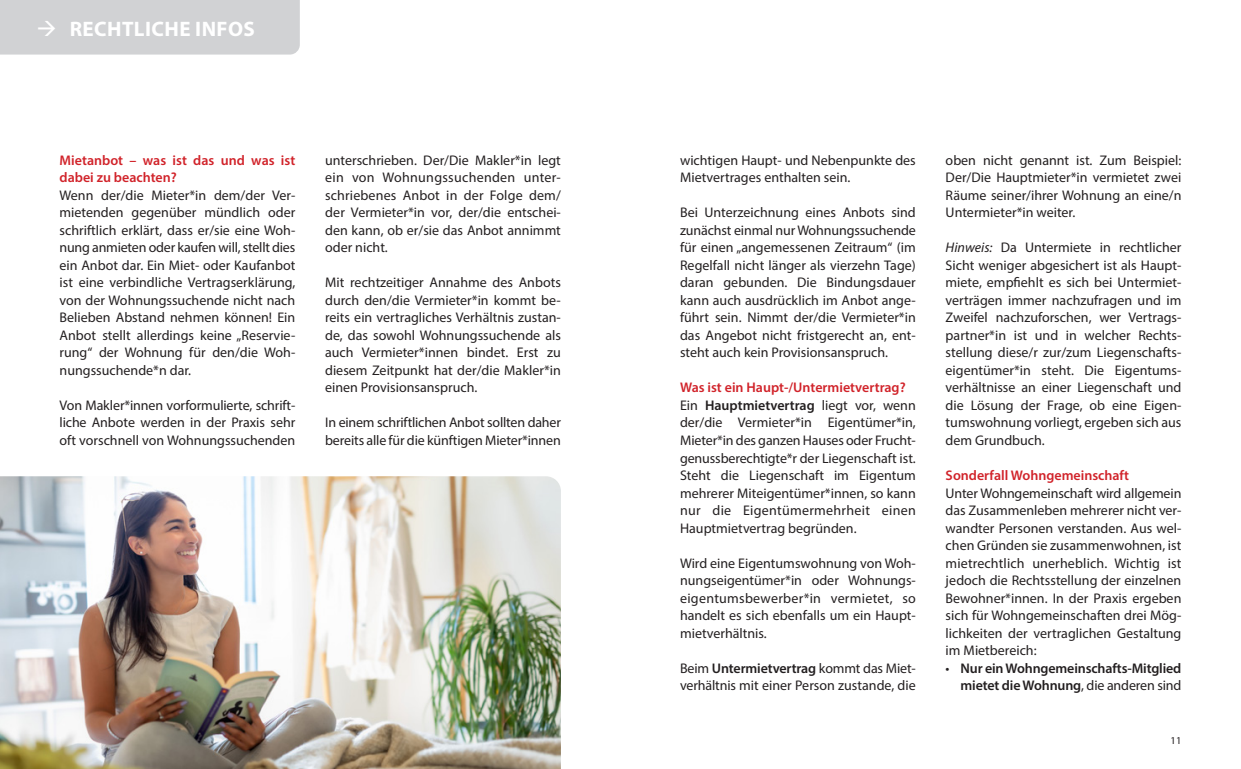
<style>
.page{position:relative;width:1241px;height:769px;background:#fff}
.page>*{position:absolute;margin:0;border:0;box-sizing:border-box;transform-origin:0 0}
.t1{font:700 21px "Myriad Pro";letter-spacing:.02em;color:#fff}
.t2{font:14px/17.5px "Myriad Pro";color:#231f20;text-align:justify}
.t3{font:600 14px/17.5px "Myriad Pro";color:#d1232a}
.t4{font:600 14px/17.5px "Myriad Pro";letter-spacing:-.01em;color:#231f20;text-align:right}
.t5{font:10.5px "Myriad Pro";color:#231f20}
.s1{font-weight:600;color:#d1232a}
.s2{font-weight:600}
.s3{font-style:italic}
.s4{font-weight:400}
</style>
<div class="page">
<img style="left:0;top:476px;width:561px;height:293px">
<div style="left:0;top:0;width:300px;height:55px;background:#d1d2d4"></div>
<h1 class="t1" style="left:70px;top:15px;width:187px">RECHTLICHE INFOS</h1>
<p class="t3" style="left:60px;top:151px;width:237px">Mietanbot – was ist das und was ist dabei zu beachten?</p>
<p class="t2" style="left:60px;top:186px;width:237px">Wenn der/die Mieter*in dem/der Ver&shy;mietenden gegenüber mündlich oder schriftlich erklärt, dass er/sie eine Woh&shy;nung anmieten oder kaufen will, stellt dies ein Anbot dar. Ein Miet- oder Kaufanbot ist eine verbindliche Vertragserklärung, von der Wohnungssuchende nicht nach Belieben Abstand nehmen können! Ein Anbot stellt allerdings keine „Reservie&shy;rung“ der Wohnung für den/die Woh&shy;nungssuchende*n dar.</p>
<p class="t2" style="left:60px;top:396px;width:237px">Von Makler*innen vorformulierte, schrift&shy;liche Anbote werden in der Praxis sehr oft vorschnell von Wohnungssuchenden</p>
<p class="t2" style="left:325px;top:151px;width:237px">unterschrieben. Der/Die Makler*in legt ein von Wohnungssuchenden unter&shy;schriebenes Anbot in der Folge dem/ der Vermieter*in vor, der/die entschei&shy;den kann, ob er/sie das Anbot annimmt oder nicht.</p>
<p class="t2" style="left:325px;top:274px;width:237px">Mit rechtzeitiger Annahme des Anbots durch den/die Vermieter*in kommt be&shy;reits ein vertragliches Verhältnis zustan&shy;de, das sowohl Wohnungssuchende als auch Vermieter*innen bindet. Erst zu diesem Zeitpunkt hat der/die Makler*in einen Provisionsanspruch.</p>
<p class="t2" style="left:325px;top:414px;width:237px">In einem schriftlichen Anbot sollten daher bereits alle für die künftigen Mieter*innen</p>
<p class="t2" style="left:680px;top:151px;width:237px">wichtigen Haupt- und Nebenpunkte des<br>Mietvertrages enthalten sein.</p>
<p class="t2" style="left:680px;top:204px;width:237px">Bei Unterzeichnung eines Anbots sind zunächst einmal nur Wohnungssuchende für einen „angemessenen Zeitraum“ (im Regelfall nicht länger als vierzehn Tage) daran gebunden. Die Bindungsdauer kann auch ausdrücklich im Anbot ange&shy;führt sein. Nimmt der/die Vermieter*in das Angebot nicht fristgerecht an, ent&shy;steht auch kein Provisionsanspruch.</p>
<p class="t2" style="left:680px;top:379px;width:237px;text-align:left"><span class="s1">Was ist ein Haupt-/Untermietvertrag?<br></span>Ein <span class="s2">Hauptmietvertrag</span> liegt vor, wenn der/die Vermieter*in Eigentümer*in, Mieter*in des ganzen Hauses oder Frucht&shy;genussberechtigte*r der Liegenschaft ist.<br>Steht die Liegenschaft im Eigentum mehrerer Miteigentümer*innen, so kann nur die Eigentümermehrheit einen Hauptmietvertrag begründen.</p>
<p class="t2" style="left:680px;top:554px;width:237px">Wird eine Eigentumswohnung von Woh&shy;nungseigentümer*in oder Wohnungs&shy;eigentumsbewerber*in vermietet, so handelt es sich ebenfalls um ein Haupt&shy;mietverhältnis.</p>
<p class="t2" style="left:680px;top:659px;width:237px">Beim <span class="s2">Untermietvertrag</span> kommt das Miet&shy;verhältnis mit einer Person zustande, die</p>
<p class="t2" style="left:945px;top:151px;width:237px">oben nicht genannt ist. Zum Beispiel:<br>Der/Die Hauptmieter*in vermietet zwei Räume seiner/ihrer Wohnung an eine/n Untermieter*in weiter.</p>
<p class="t2" style="left:945px;top:239px;width:237px"><span class="s3">Hinweis:</span> Da Untermiete in rechtlicher Sicht weniger abgesichert ist als Haupt&shy;miete, empfiehlt es sich bei Untermiet&shy;verträgen immer nachzufragen und im Zweifel nachzuforschen, wer Vertrags&shy;partner*in ist und in welcher Rechts&shy;stellung diese/r zur/zum Liegenschafts&shy;eigentümer*in steht. Die Eigentums&shy;verhältnisse an einer Liegenschaft und die Lösung der Frage, ob eine Eigen&shy;tumswohnung vorliegt, ergeben sich aus dem Grundbuch.</p>
<p class="t3" style="left:945px;top:466px;width:185px">Sonderfall Wohngemeinschaft</p>
<p class="t2" style="left:945px;top:484px;width:237px">Unter Wohngemeinschaft wird allgemein das Zusammenleben mehrerer nicht ver&shy;wandter Personen verstanden. Aus wel&shy;chen Gründen sie zusammenwohnen, ist mietrechtlich unerheblich. Wichtig ist jedoch die Rechtsstellung der einzelnen Bewohner*innen. In der Praxis ergeben sich für Wohngemeinschaften drei Mög&shy;lichkeiten der vertraglichen Gestaltung im Mietbereich:</p>
<p class="t4" style="left:945px;top:659px;width:237px"><span class="s4">•</span> Nur ein Wohngemeinschafts-Mitglied mietet die Wohnung<span class="s4">, die anderen sind</span></p>
<p class="t5" style="left:1170px;top:734px;width:12px">11</p>
</div>
